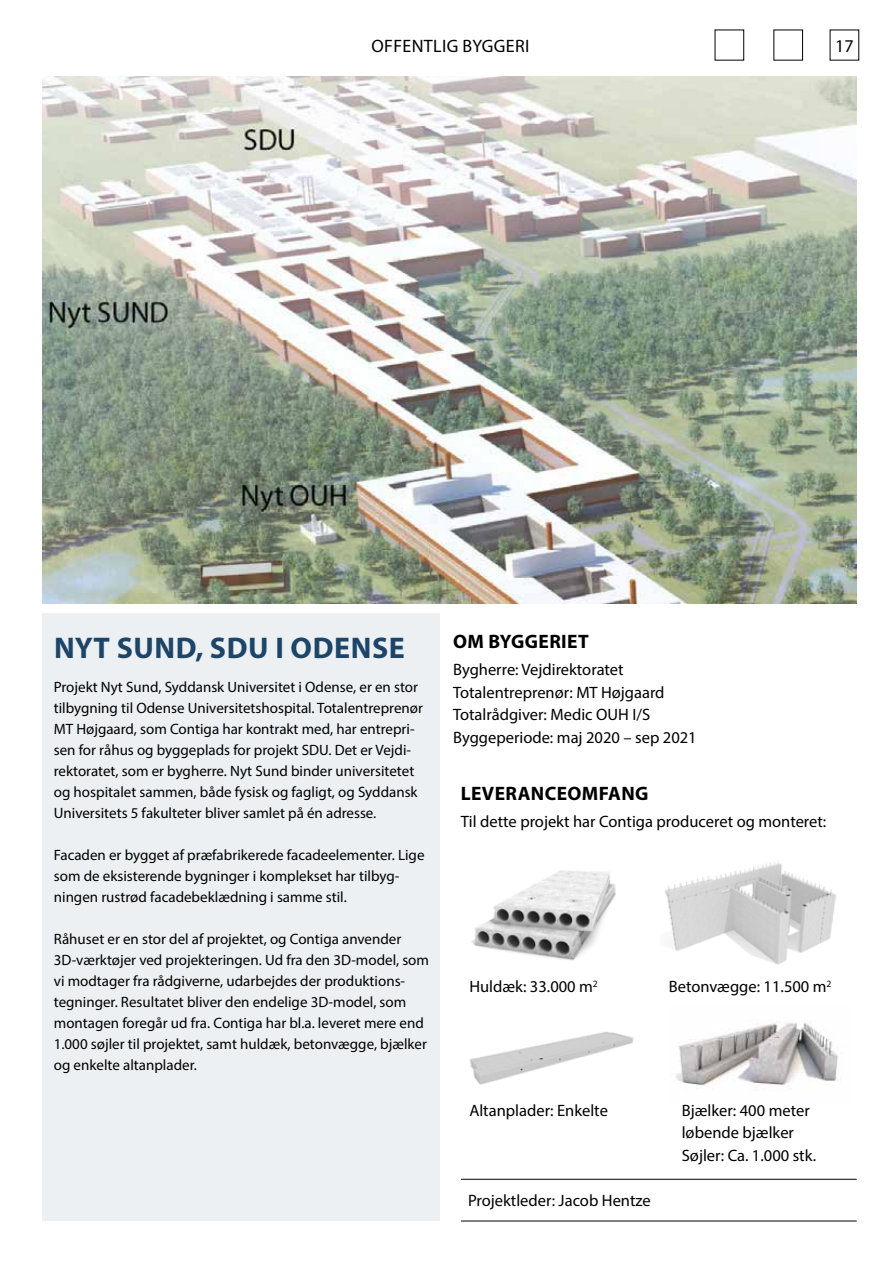
<style>
.page{position:relative;width:893px;height:1263px;background:#fff}
.page>*{position:absolute;margin:0;border:0;box-sizing:border-box;transform-origin:0 0}
.t1{font:700 30px "Myriad Pro";letter-spacing:.02em;color:#1d4568}
.t2{font:700 19.5px "Myriad Pro";letter-spacing:.02em;color:#000}
.t3{font:18px "Myriad Pro";letter-spacing:.02em;color:#000}
.t4{font:16.5px/22.5px "Myriad Pro";color:#000}
.t5{font:15px/21px "Myriad Pro";color:#000}
</style>
<div class="page">
<img style="left:665px;top:861px;width:171px;height:104px">
<img style="left:471px;top:870px;width:145px;height:91px">
<div style="left:42px;top:613px;width:398px;height:607px;background:#edf0f3"></div>
<img style="left:42px;top:77px;width:815px;height:527px">
<hr style="left:461px;top:1179px;width:396px;height:1px;background:#000">
<hr style="left:461px;top:1220px;width:396px;height:1px;background:#000">
<img style="left:676px;top:1021px;width:162px;height:65px">
<img style="left:470px;top:1031px;width:164px;height:54px">
<p class="t3" style="left:371px;top:35px;width:159px">OFFENTLIG BYGGERI</p>
<p class="t3" style="left:835px;top:35px;width:20px">17</p>
<h1 class="t1" style="left:54px;top:628px;width:352px">NYT SUND, SDU I ODENSE</h1>
<p class="t5" style="left:54px;top:676px;width:371px">Projekt Nyt Sund, Syddansk Universitet i Odense, er en stor tilbygning til Odense Universitetshospital. Totalentreprenør MT Højgaard, som Contiga har kontrakt med, har entrepri&shy;sen for råhus og byggeplads for projekt SDU. Det er Vejdi&shy;rektoratet, som er bygherre. Nyt Sund binder universitetet og hospitalet sammen, både fysisk og fagligt, og Syddansk Universitets 5 fakulteter bliver samlet på én adresse.</p>
<p class="t5" style="left:54px;top:844px;width:372px">Facaden er bygget af præfabrikerede facadeelementer. Lige som de eksisterende bygninger i komplekset har tilbyg&shy;ningen rustrød facadebeklædning i samme stil.</p>
<p class="t5" style="left:54px;top:928px;width:377px">Råhuset er en stor del af projektet, og Contiga anvender 3D-værktøjer ved projekteringen. Ud fra den 3D-model, som vi modtager fra rådgiverne, udarbejdes der produktions&shy;tegninger. Resultatet bliver den endelige 3D-model, som montagen foregår ud fra. Contiga har bl.a. leveret mere end 1.000 søjler til projektet, samt huldæk, betonvægge, bjælker og enkelte altanplader.</p>
<h2 class="t2" style="left:453px;top:629px;width:137px">OM BYGGERIET</h2>
<p class="t4" style="left:453px;top:658px;width:245px">Bygherre: Vejdirektoratet<br>Totalentreprenør: MT Højgaard<br>Totalrådgiver: Medic OUH I/S<br>Byggeperiode: maj 2020 – sep 2021</p>
<h2 class="t2" style="left:461px;top:781px;width:189px">LEVERANCEOMFANG</h2>
<p class="t4" style="left:461px;top:810px;width:367px">Til dette projekt har Contiga produceret og monteret:</p>
<p class="t4" style="left:469px;top:975px;width:130px">Huldæk: 33.000 m<sup>2</sup></p>
<p class="t4" style="left:669px;top:975px;width:164px">Betonvægge: 11.500 m<sup>2</sup></p>
<p class="t4" style="left:469px;top:1099px;width:140px">Altanplader: Enkelte</p>
<p class="t4" style="left:468px;top:1189px;width:184px">Projektleder: Jacob Hentze</p>
<p class="t4" style="left:682px;top:1099px;width:136px">Bjælker: 400 meter løbende bjælker<br>Søjler: Ca. 1.000 stk.</p>
</div>
